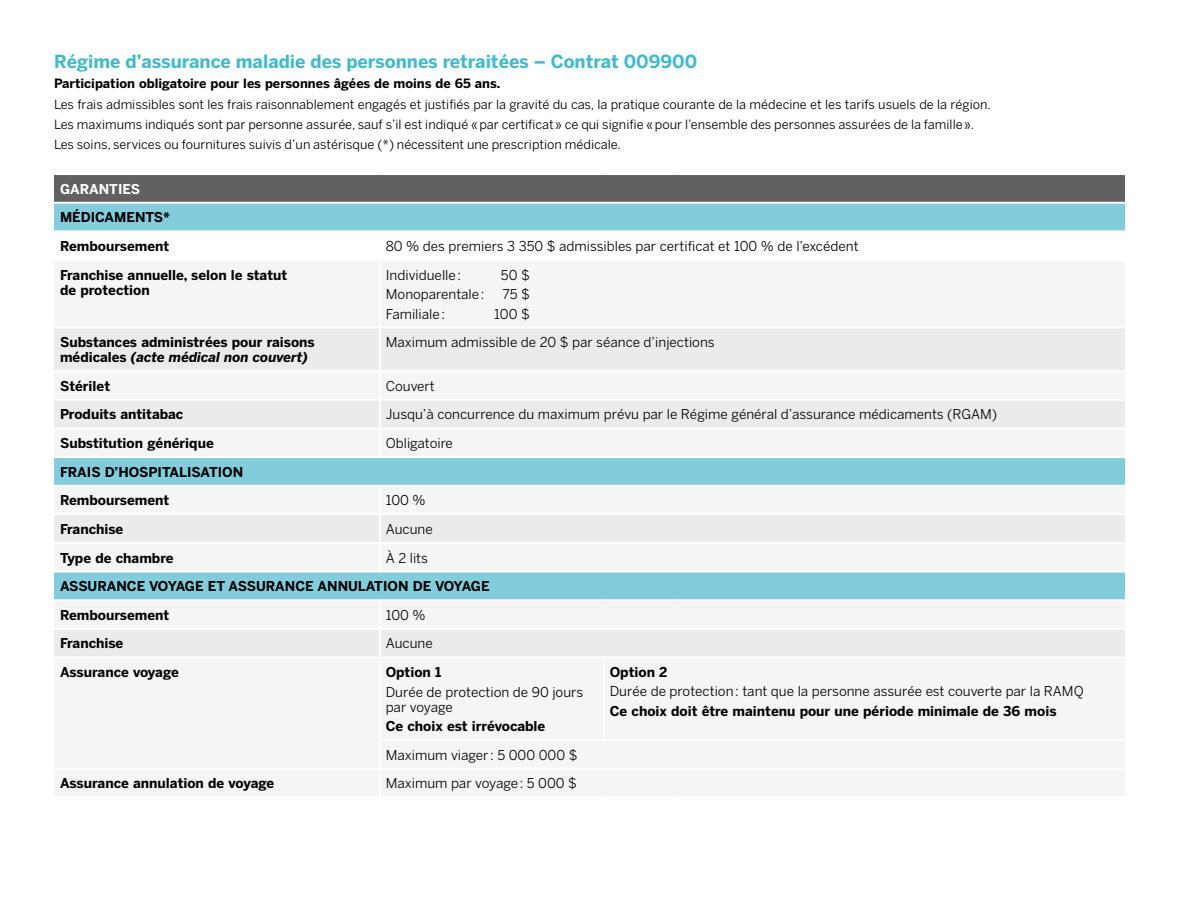
<style>
.page{position:relative;width:1188px;height:918px;background:#fff}
.page>*{position:absolute;margin:0;border:0;box-sizing:border-box;transform-origin:0 0}
.t1{font:700 18px "Benton Sans";color:#3dbccf}
.t2{font:700 13.5px/28.7px "Benton Sans";color:#000}
.t3{font:13.5px/15px "Benton Sans";color:#000}
.t4{font:700 13.5px "Benton Sans";color:#fff}
.t5{font:12.75px/20.2px "Benton Sans";color:#000}
.t6{font:700 12.75px "Benton Sans";color:#000}
.s1{font-style:italic}
</style>
<div class="page">
<div style="left:54px;top:174px;width:1071px;height:29px;background:#606161"></div>
<div style="left:54px;top:204px;width:1071px;height:26px;background:#81cddb"></div>
<div style="left:54px;top:573px;width:1071px;height:26px;background:#81cddb"></div>
<svg style="left:54px;top:329px;width:1071px;height:213px;fill:#eaebeb"></svg>
<div style="left:54px;top:630px;width:1071px;height:27px;background:#eaebeb"></div>
<div style="left:380px;top:740px;width:745px;height:29px;background:#f5f5f5"></div>
<hr style="left:379px;top:329px;width:2px;height:41px;background:#fff">
<hr style="left:379px;top:372px;width:2px;height:27px;background:#fff">
<hr style="left:379px;top:401px;width:2px;height:27px;background:#fff">
<hr style="left:379px;top:429px;width:2px;height:27px;background:#fff">
<hr style="left:379px;top:487px;width:2px;height:26px;background:#fff">
<hr style="left:379px;top:515px;width:2px;height:27px;background:#fff">
<hr style="left:379px;top:630px;width:2px;height:27px;background:#fff">
<hr style="left:379px;top:741px;width:2px;height:27px;background:#fff">
<hr style="left:54px;top:173px;width:326px;height:2px;background:#fff">
<hr style="left:380px;top:173px;width:224px;height:2px;background:#fff">
<hr style="left:604px;top:173px;width:73px;height:2px;background:#fff">
<hr style="left:677px;top:173px;width:448px;height:2px;background:#fff">
<hr style="left:54px;top:202px;width:326px;height:2px;background:#fff">
<hr style="left:380px;top:202px;width:224px;height:2px;background:#fff">
<hr style="left:604px;top:202px;width:73px;height:2px;background:#fff">
<hr style="left:677px;top:202px;width:448px;height:2px;background:#fff">
<hr style="left:54px;top:370px;width:326px;height:2px;background:#fff">
<hr style="left:380px;top:370px;width:224px;height:2px;background:#fff">
<hr style="left:604px;top:370px;width:73px;height:2px;background:#fff">
<hr style="left:677px;top:370px;width:448px;height:2px;background:#fff">
<hr style="left:54px;top:399px;width:326px;height:2px;background:#fff">
<hr style="left:380px;top:399px;width:224px;height:2px;background:#fff">
<hr style="left:604px;top:399px;width:73px;height:2px;background:#fff">
<hr style="left:677px;top:399px;width:448px;height:2px;background:#fff">
<hr style="left:54px;top:428px;width:326px;height:1px;background:#fff">
<hr style="left:380px;top:428px;width:224px;height:1px;background:#fff">
<hr style="left:604px;top:428px;width:73px;height:1px;background:#fff">
<hr style="left:677px;top:428px;width:448px;height:1px;background:#fff">
<hr style="left:54px;top:456px;width:326px;height:2px;background:#fff">
<hr style="left:380px;top:456px;width:224px;height:2px;background:#fff">
<hr style="left:604px;top:456px;width:73px;height:2px;background:#fff">
<hr style="left:677px;top:456px;width:448px;height:2px;background:#fff">
<hr style="left:54px;top:485px;width:326px;height:2px;background:#fff">
<hr style="left:380px;top:485px;width:224px;height:2px;background:#fff">
<hr style="left:604px;top:485px;width:73px;height:2px;background:#fff">
<hr style="left:677px;top:485px;width:448px;height:2px;background:#fff">
<hr style="left:54px;top:513px;width:326px;height:2px;background:#fff">
<hr style="left:380px;top:513px;width:224px;height:2px;background:#fff">
<hr style="left:604px;top:513px;width:73px;height:2px;background:#fff">
<hr style="left:677px;top:513px;width:448px;height:2px;background:#fff">
<hr style="left:379px;top:739px;width:225px;height:2px;background:#fff">
<hr style="left:604px;top:739px;width:73px;height:2px;background:#fff">
<hr style="left:677px;top:739px;width:448px;height:2px;background:#fff">
<hr style="left:380px;top:768px;width:224px;height:2px;background:#fff">
<hr style="left:604px;top:768px;width:73px;height:2px;background:#fff">
<hr style="left:677px;top:768px;width:448px;height:2px;background:#fff">
<h1 class="t1" style="left:54px;top:51px;width:645px">Régime d’assurance maladie des personnes retraitées – Contrat 009900</h1>
<p class="t6" style="left:54px;top:76px;width:448px">Participation obligatoire pour les personnes âgées de moins de 65 ans.</p>
<p class="t5" style="left:54px;top:94px;width:938px">Les frais admissibles sont les frais raisonnablement engagés et justifiés par la gravité du cas, la pratique courante de la médecine et les tarifs usuels de la région.<br>Les maximums indiqués sont par personne assurée, sauf s’il est indiqué «par certificat» ce qui signifie «pour l’ensemble des personnes assurées de la famille».<br>Les soins, services ou fournitures suivis d’un astérisque (*) nécessitent une prescription médicale.</p>
<p class="t4" style="left:60px;top:181px;width:82px">GARANTIES</p>
<p class="t2" style="left:60px;top:203px;width:112px">MÉDICAMENTS*<br>Remboursement</p>
<p class="t3" style="left:386px;top:238px;width:474px">80 % des premiers 3 350 $ admissibles par certificat et 100 % de l’excédent</p>
<p class="t2" style="left:60px;top:267px;width:229px;line-height:15px">Franchise annuelle, selon le statut de protection</p>
<p class="t3" style="left:386px;top:267px;width:77px">Individuelle:</p>
<p class="t3" style="left:501px;top:267px;width:30px">50 $</p>
<p class="t3" style="left:386px;top:287px;width:100px">Monoparentale:</p>
<p class="t3" style="left:503px;top:287px;width:29px">75 $</p>
<p class="t3" style="left:386px;top:306px;width:61px">Familiale:</p>
<p class="t3" style="left:494px;top:306px;width:37px">100 $</p>
<p class="t2" style="left:60px;top:335px;width:256px;line-height:15px">Substances administrées pour raisons médicales <span class="s1">(acte médical non couvert)</span></p>
<p class="t3" style="left:386px;top:335px;width:330px">Maximum admissible de 20 $ par séance d’injections</p>
<p class="t2" style="left:60px;top:371px;width:52px">Stérilet</p>
<p class="t3" style="left:386px;top:378px;width:51px">Couvert</p>
<p class="t2" style="left:60px;top:400px;width:125px">Produits antitabac</p>
<p class="t3" style="left:386px;top:407px;width:613px">Jusqu’à concurrence du maximum prévu par le Régime général d’assurance médicaments (RGAM)</p>
<p class="t2" style="left:60px;top:429px;width:155px">Substitution générique</p>
<p class="t3" style="left:386px;top:435px;width:69px">Obligatoire</p>
<p class="t2" style="left:60px;top:457px;width:185px">FRAIS D’HOSPITALISATION<br>Remboursement</p>
<p class="t3" style="left:386px;top:493px;width:41px">100 %</p>
<p class="t2" style="left:60px;top:514px;width:65px">Franchise</p>
<p class="t3" style="left:386px;top:521px;width:49px">Aucune</p>
<p class="t2" style="left:60px;top:543px;width:115px">Type de chambre</p>
<p class="t3" style="left:386px;top:550px;width:44px">À 2 lits</p>
<p class="t2" style="left:60px;top:572px;width:431px">ASSURANCE VOYAGE ET ASSURANCE ANNULATION DE VOYAGE<br>Remboursement</p>
<p class="t3" style="left:386px;top:607px;width:41px">100 %</p>
<p class="t2" style="left:60px;top:629px;width:65px">Franchise</p>
<p class="t3" style="left:386px;top:636px;width:49px">Aucune</p>
<p class="t2" style="left:60px;top:658px;width:120px">Assurance voyage</p>
<p class="t2" style="left:386px;top:658px;width:57px">Option 1</p>
<p class="t3" style="left:386px;top:684px;width:199px">Durée de protection de 90 jours par voyage</p>
<p class="t2" style="left:386px;top:712px;width:161px">Ce choix est irrévocable</p>
<p class="t3" style="left:386px;top:747px;width:193px">Maximum viager: 5 000 000 $</p>
<p class="t2" style="left:60px;top:769px;width:216px">Assurance annulation de voyage</p>
<p class="t3" style="left:386px;top:776px;width:193px">Maximum par voyage: 5 000 $</p>
<p class="t2" style="left:610px;top:658px;width:59px">Option 2</p>
<p class="t3" style="left:610px;top:684px;width:475px">Durée de protection: tant que la personne assurée est couverte par la RAMQ</p>
<p class="t2" style="left:610px;top:697px;width:448px">Ce choix doit être maintenu pour une période minimale de 36 mois</p>
</div>
